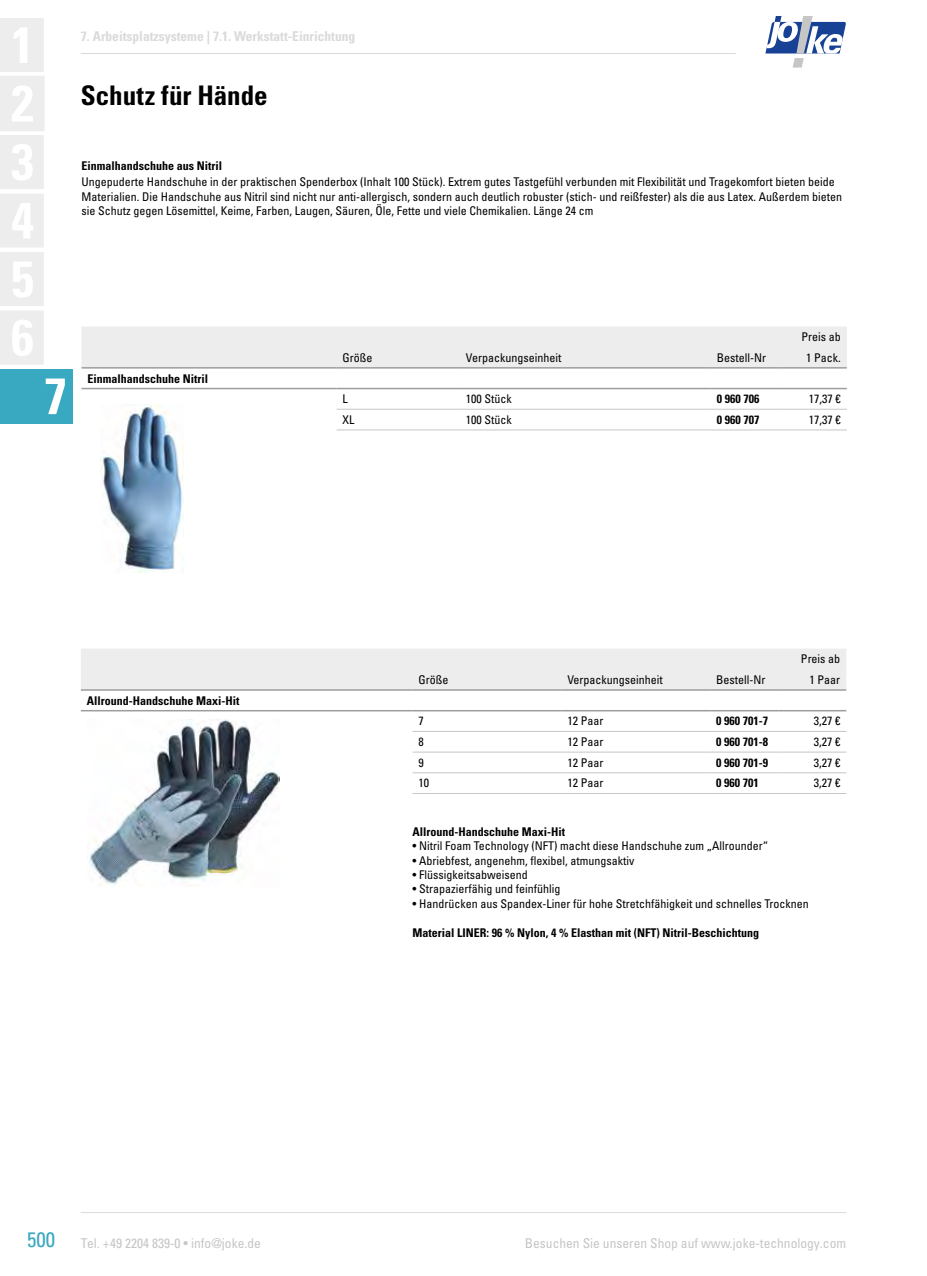
<style>
.page{position:relative;width:927px;height:1276px;background:#fff}
.page>*{position:absolute;margin:0;border:0;box-sizing:border-box;transform-origin:0 0}
.t1{font:700 condensed 51px "Univers LT Pro";color:#fff}
.t2{font:700 condensed 27px "Univers LT Pro";color:#000}
.t3{font:condensed 21px "Univers LT Pro";color:#39a8c1}
.t4{font:condensed 13.5px "Univers LT Pro";color:#c6c6c6}
.t5{font:700 condensed 13.5px "Univers LT Pro";color:#dadada}
.t6{font:condensed 12px/20.7px "Univers LT Pro";color:#000;text-align:right}
.t7{font:700 condensed 12px "Univers LT Pro";color:#000}
</style>
<div class="page">
<hr style="left:81px;top:1212px;width:765px;height:1px;background:#dadada">
<hr style="left:81px;top:53px;width:655px;height:1px;background:#dadada">
<svg style="left:765px;top:16px;width:81px;height:52px"></svg>
<div style="left:0;top:369px;width:73px;height:54px;background:#39a8c1"></div>
<div style="left:0;top:18px;width:45px;height:347px;background:#ededed"></div>
<img style="left:89px;top:719px;width:191px;height:167px">
<img style="left:101px;top:404px;width:83px;height:169px">
<div style="left:81px;top:649px;width:765px;height:40px;background:#ededed"></div>
<hr style="left:81px;top:689px;width:332px;height:2px;background:#9d9d9c">
<hr style="left:413px;top:689px;width:148px;height:2px;background:#9d9d9c">
<hr style="left:561px;top:689px;width:149px;height:2px;background:#9d9d9c">
<hr style="left:710px;top:689px;width:68px;height:2px;background:#9d9d9c">
<hr style="left:778px;top:793px;width:68px;height:1px;background:#c6c6c6">
<hr style="left:710px;top:793px;width:68px;height:1px;background:#c6c6c6">
<hr style="left:561px;top:793px;width:149px;height:1px;background:#c6c6c6">
<hr style="left:413px;top:793px;width:148px;height:1px;background:#c6c6c6">
<hr style="left:778px;top:772px;width:68px;height:1px;background:#c6c6c6">
<hr style="left:710px;top:772px;width:68px;height:1px;background:#c6c6c6">
<hr style="left:561px;top:772px;width:149px;height:1px;background:#c6c6c6">
<hr style="left:413px;top:772px;width:148px;height:1px;background:#c6c6c6">
<hr style="left:778px;top:751px;width:68px;height:1px;background:#c6c6c6">
<hr style="left:710px;top:751px;width:68px;height:1px;background:#c6c6c6">
<hr style="left:561px;top:751px;width:149px;height:1px;background:#c6c6c6">
<hr style="left:413px;top:751px;width:148px;height:1px;background:#c6c6c6">
<hr style="left:778px;top:710px;width:68px;height:1px;background:#9d9d9c">
<hr style="left:778px;top:731px;width:68px;height:1px;background:#c6c6c6">
<hr style="left:710px;top:710px;width:68px;height:1px;background:#9d9d9c">
<hr style="left:710px;top:731px;width:68px;height:1px;background:#c6c6c6">
<hr style="left:561px;top:710px;width:149px;height:1px;background:#9d9d9c">
<hr style="left:561px;top:731px;width:149px;height:1px;background:#c6c6c6">
<hr style="left:413px;top:710px;width:148px;height:1px;background:#9d9d9c">
<hr style="left:413px;top:731px;width:148px;height:1px;background:#c6c6c6">
<hr style="left:778px;top:689px;width:68px;height:2px;background:#9d9d9c">
<hr style="left:81px;top:710px;width:332px;height:1px;background:#9d9d9c">
<div style="left:82px;top:327px;width:765px;height:40px;background:#ededed"></div>
<hr style="left:81px;top:367px;width:256px;height:1px;background:#9d9d9c">
<hr style="left:337px;top:367px;width:123px;height:1px;background:#9d9d9c">
<hr style="left:460px;top:367px;width:251px;height:1px;background:#9d9d9c">
<hr style="left:711px;top:367px;width:68px;height:1px;background:#9d9d9c">
<hr style="left:779px;top:429px;width:68px;height:1px;background:#c6c6c6">
<hr style="left:711px;top:429px;width:68px;height:1px;background:#c6c6c6">
<hr style="left:460px;top:429px;width:251px;height:1px;background:#c6c6c6">
<hr style="left:337px;top:429px;width:123px;height:1px;background:#c6c6c6">
<hr style="left:779px;top:388px;width:68px;height:1px;background:#9d9d9c">
<hr style="left:779px;top:409px;width:68px;height:1px;background:#c6c6c6">
<hr style="left:711px;top:388px;width:68px;height:1px;background:#9d9d9c">
<hr style="left:711px;top:409px;width:68px;height:1px;background:#c6c6c6">
<hr style="left:460px;top:388px;width:251px;height:1px;background:#9d9d9c">
<hr style="left:460px;top:409px;width:251px;height:1px;background:#c6c6c6">
<hr style="left:337px;top:388px;width:123px;height:1px;background:#9d9d9c">
<hr style="left:337px;top:409px;width:123px;height:1px;background:#c6c6c6">
<hr style="left:779px;top:367px;width:68px;height:1px;background:#9d9d9c">
<hr style="left:81px;top:388px;width:256px;height:1px;background:#9d9d9c">
<p class="t5" style="left:81px;top:27px;width:276px">7. Arbeitsplatzsysteme | 7.1. Werkstatt-Einrichtung</p>
<h2 class="t2" style="left:81px;top:78px;width:188px">Schutz für Hände</h2>
<p class="t7" style="left:82px;top:159px;width:142px">Einmalhandschuhe aus Nitril</p>
<p class="t6" style="left:82px;top:175px;width:762px;line-height:14.4px;text-align:left">Ungepuderte Handschuhe in der praktischen Spenderbox (Inhalt 100 Stück). Extrem gutes Tastgefühl verbunden mit Flexibilität und Tragekomfort bieten beide<br>Materialien. Die Handschuhe aus Nitril sind nicht nur anti-allergisch, sondern auch deutlich robuster (stich- und reißfester) als die aus Latex. Außerdem bieten sie Schutz gegen Lösemittel, Keime, Farben, Laugen, Säuren, Öle, Fette und viele Chemikalien. Länge 24 cm</p>
<h1 class="t1" style="left:44px;top:365px;width:24px">7</h1>
<p class="t7" style="left:87px;top:371px;width:122px">Einmalhandschuhe Nitril</p>
<p class="t6" style="left:343px;top:347px;width:31px">Größe</p>
<p class="t6" style="left:466px;top:347px;width:97px">Verpackungseinheit</p>
<p class="t6" style="left:717px;top:347px;width:51px">Bestell-Nr</p>
<p class="t6" style="left:801px;top:326px;width:41px;text-align:center">Preis ab<br>1 Pack.</p>
<p class="t6" style="left:343px;top:388px;width:7px">L</p>
<p class="t6" style="left:466px;top:388px;width:47px">100 Stück</p>
<p class="t7" style="left:717px;top:391px;width:44px">0 960 706</p>
<p class="t6" style="left:809px;top:388px;width:33px">17,37 €</p>
<p class="t6" style="left:343px;top:409px;width:13px">XL</p>
<p class="t6" style="left:466px;top:409px;width:47px">100 Stück</p>
<p class="t7" style="left:717px;top:412px;width:44px">0 960 707</p>
<p class="t6" style="left:809px;top:409px;width:33px">17,37 €</p>
<p class="t7" style="left:87px;top:693px;width:154px">Allround-Handschuhe Maxi-Hit</p>
<p class="t6" style="left:419px;top:669px;width:31px">Größe</p>
<p class="t6" style="left:567px;top:669px;width:97px">Verpackungseinheit</p>
<p class="t6" style="left:716px;top:669px;width:51px">Bestell-Nr</p>
<p class="t6" style="left:801px;top:648px;width:41px">Preis ab<br>1 Paar</p>
<p class="t6" style="left:419px;top:710px;width:7px">7</p>
<p class="t6" style="left:567px;top:710px;width:37px">12 Paar</p>
<p class="t7" style="left:716px;top:714px;width:53px">0 960 701-7</p>
<p class="t6" style="left:814px;top:710px;width:28px">3,27 €</p>
<p class="t6" style="left:419px;top:731px;width:7px">8</p>
<p class="t6" style="left:567px;top:731px;width:37px">12 Paar</p>
<p class="t7" style="left:716px;top:734px;width:53px">0 960 701-8</p>
<p class="t6" style="left:814px;top:731px;width:28px">3,27 €</p>
<p class="t6" style="left:419px;top:752px;width:7px">9</p>
<p class="t6" style="left:567px;top:752px;width:37px">12 Paar</p>
<p class="t7" style="left:716px;top:755px;width:53px">0 960 701-9</p>
<p class="t6" style="left:814px;top:752px;width:28px">3,27 €</p>
<p class="t6" style="left:419px;top:772px;width:12px">10</p>
<p class="t6" style="left:567px;top:772px;width:37px">12 Paar</p>
<p class="t7" style="left:716px;top:776px;width:44px">0 960 701</p>
<p class="t6" style="left:814px;top:772px;width:28px">3,27 €</p>
<p class="t7" style="left:412px;top:824px;width:154px">Allround-Handschuhe Maxi-Hit</p>
<p class="t6" style="left:412px;top:835px;width:357px">• Nitril Foam Technology (NFT) macht diese Handschuhe zum „Allrounder“</p>
<p class="t6" style="left:412px;top:850px;width:223px">• Abriebfest, angenehm, flexibel, atmungsaktiv</p>
<p class="t6" style="left:412px;top:864px;width:117px">• Flüssigkeitsabweisend</p>
<p class="t6" style="left:412px;top:878px;width:149px">• Strapazierfähig und feinfühlig</p>
<p class="t6" style="left:412px;top:893px;width:398px">• Handrücken aus Spandex-Liner für hohe Stretchfähigkeit und schnelles Trocknen</p>
<p class="t7" style="left:412px;top:925px;width:348px">Material LINER: 96 % Nylon, 4 % Elasthan mit (NFT) Nitril-Beschichtung</p>
<h3 class="t3" style="left:27px;top:1226px;width:29px">500</h3>
<p class="t4" style="left:81px;top:1234px;width:182px">Tel. +49 2204 839-0 • info@joke.de</p>
<p class="t4" style="left:525px;top:1234px;width:323px">Besuchen Sie unseren Shop auf www.joke-technology.com</p>
</div>
